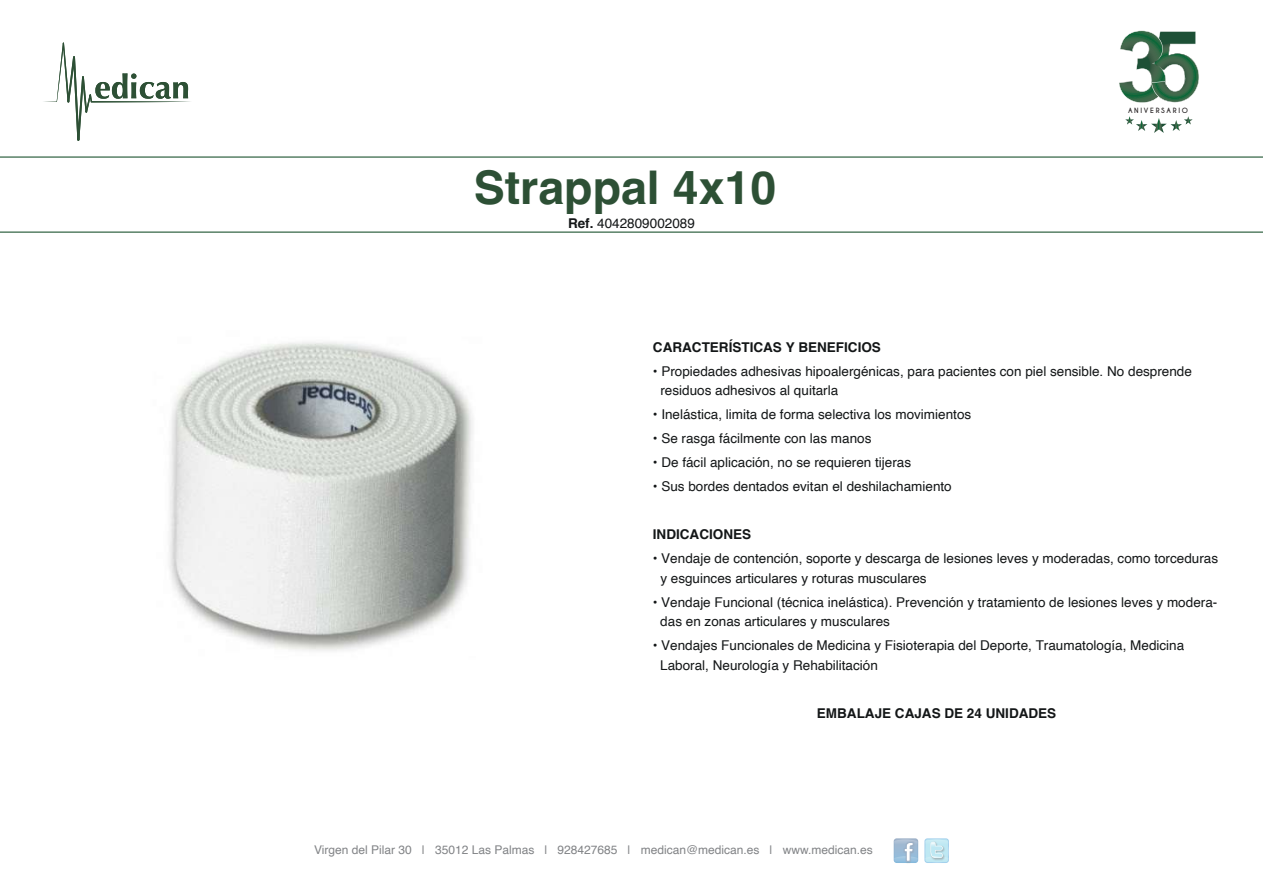
<style>
.page{position:relative;width:1263px;height:893px;background:#fff}
.page>*{position:absolute;margin:0;border:0;box-sizing:border-box;transform-origin:0 0}
.t1{font:700 46.5px "Helvetica";color:#2d5035}
.t2{font:13.5px/19.5px "Helvetica";color:#131617}
.t3{font:700 13.5px "Helvetica";color:#131617}
.t4{font:12px "Helvetica";color:#818386}
.t5{font:700 6.75px "Caviar Dreams";letter-spacing:.25em;color:#231f20}
.s1{font-weight:700}
</style>
<div class="page">
<svg style="left:44px;top:42px;width:146px;height:99px"></svg>
<svg style="left:1119px;top:31px;width:80px;height:72px"></svg>
<svg style="left:1125px;top:116px;width:68px;height:17px"></svg>
<svg style="left:894px;top:838px;width:24px;height:25px"></svg>
<svg style="left:894px;top:839px;width:24px;height:24px"></svg>
<svg style="left:924px;top:838px;width:25px;height:25px"></svg>
<svg style="left:924px;top:839px;width:25px;height:24px"></svg>
<hr style="left:0;top:156px;width:1263px;height:2px;background:#205532">
<hr style="left:0;top:232px;width:1263px;height:1px;background:#205532">
<img style="left:169px;top:342px;width:304px;height:309px">
<h1 class="t1" style="left:474px;top:159px;width:304px">Strappal 4x10</h1>
<p class="t2" style="left:568px;top:214px;width:128px"><span class="s1">Ref.</span> 4042809002089</p>
<p class="t5" style="left:1128px;top:106px;width:62px">ANIVERSARIO</p>
<p class="t3" style="left:653px;top:339px;width:230px">CARACTERÍSTICAS Y BENEFICIOS</p>
<p class="t2" style="left:660px;top:362px;width:533px;text-indent:-8px">• Propiedades adhesivas hipoalergénicas, para pacientes con piel sensible. No desprende residuos adhesivos al quitarla</p>
<p class="t2" style="left:653px;top:405px;width:320px">• Inelástica, limita de forma selectiva los movimientos</p>
<p class="t2" style="left:653px;top:429px;width:220px">• Se rasga fácilmente con las manos</p>
<p class="t2" style="left:653px;top:453px;width:260px">• De fácil aplicación, no se requieren tijeras</p>
<p class="t2" style="left:653px;top:477px;width:300px">• Sus bordes dentados evitan el deshilachamiento</p>
<p class="t3" style="left:653px;top:526px;width:100px">INDICACIONES</p>
<p class="t2" style="left:660px;top:549px;width:559px;text-indent:-8px">• Vendaje de contención, soporte y descarga de lesiones leves y moderadas, como torceduras y esguinces articulares y roturas musculares</p>
<p class="t2" style="left:660px;top:593px;width:558px;text-indent:-8px">• Vendaje Funcional (técnica inelástica). Prevención y tratamiento de lesiones leves y modera&shy;das en zonas articulares y musculares</p>
<p class="t2" style="left:660px;top:636px;width:525px;text-indent:-7px">• Vendajes Funcionales de Medicina y Fisioterapia del Deporte, Traumatología, Medicina<br>Laboral, Neurología y Rehabilitación</p>
<p class="t3" style="left:817px;top:705px;width:241px">EMBALAJE CAJAS DE 24 UNIDADES</p>
<p class="t4" style="left:314px;top:841px;width:560px">Virgen del Pilar 30 | 35012 Las Palmas | 928427685 | medican@medican.es | www.medican.es</p>
</div>
